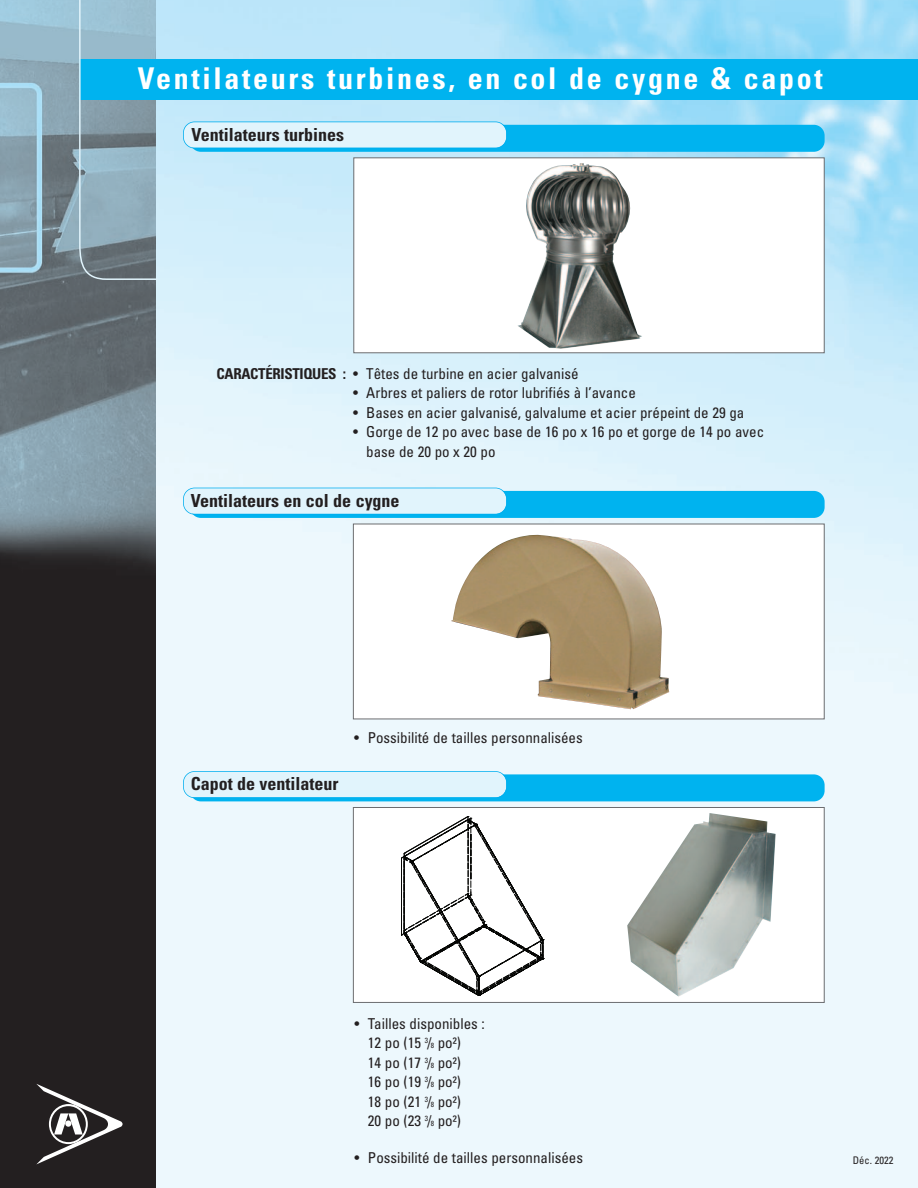
<style>
.page{position:relative;width:918px;height:1188px;background:#fff}
.page>*{position:absolute;margin:0;border:0;box-sizing:border-box;transform-origin:0 0}
.t1{font:700 condensed 30px "Univers";letter-spacing:.09em;color:#fff}
.t2{font:700 condensed 18px "Univers";color:#231f20}
.t3{font:condensed 15px "Univers";color:#231f20}
.t4{font:condensed 10.5px "Univers";color:#231f20}
.s1{font-weight:700}
.s2{font-size:7.5px}
</style>
<div class="page">
<img style="left:156px;top:0;width:762px;height:1188px">
<img style="left:0;top:0;width:156px;height:1188px">
<div style="left:79px;top:59px;width:839px;height:40px;background:#00b3ef"></div>
<svg style="left:78px;top:0;width:81px;height:281px;background:#79a9bc"></svg>
<svg style="left:36px;top:1084px;width:87px;height:80px;background:#4b4849"></svg>
<div style="left:65px;top:1120px;width:6px;height:7px;background:#fff;border-radius:50%"></div>
<div style="left:190px;top:491px;width:635px;height:27px;background:#00b3ef;border-radius:11px"></div>
<div style="left:190px;top:774px;width:635px;height:27px;background:#00b3ef;border-radius:11px"></div>
<div style="left:184px;top:488px;width:322px;height:26px;background:#e1f4fc;border-radius:11px"></div>
<div style="left:183px;top:488px;width:324px;height:27px;border:2px solid #00aeef;border-radius:12px"></div>
<div style="left:184px;top:772px;width:322px;height:25px;background:#e1f4fc;border-radius:11px"></div>
<div style="left:183px;top:771px;width:324px;height:27px;border:2px solid #00aeef;border-radius:12px"></div>
<div style="left:190px;top:125px;width:635px;height:27px;background:#00b3ef;border-radius:11px"></div>
<div style="left:184px;top:122px;width:322px;height:26px;background:#e1f4fc;border-radius:11px"></div>
<div style="left:183px;top:122px;width:324px;height:26px;border:2px solid #00aeef;border-radius:12px"></div>
<div style="left:354px;top:524px;width:470px;height:195px;background:#fff"></div>
<img style="left:451px;top:534px;width:218px;height:175px">
<div style="left:354px;top:808px;width:470px;height:194px;background:#fff"></div>
<div style="left:353px;top:807px;width:472px;height:196px;border:1px solid #6c6d70"></div>
<div style="left:354px;top:158px;width:470px;height:194px;background:#fff"></div>
<img style="left:517px;top:163px;width:125px;height:186px">
<div style="left:353px;top:157px;width:472px;height:196px;border:1px solid #6c6d70"></div>
<svg style="left:401px;top:816px;width:143px;height:180px"></svg>
<img style="left:627px;top:813px;width:149px;height:184px">
<p class="t1" style="left:138px;top:68px;width:687px">Ventilateurs turbines, en col de cygne &amp; capot</p>
<p class="t2" style="left:191px;top:128px;width:154px">Ventilateurs turbines</p>
<p class="t3" style="left:217px;top:368px;width:364px"><span class="s1">CARACTÉRISTIQUES :</span> • Têtes de turbine en acier galvanisé</p>
<p class="t3" style="left:353px;top:387px;width:284px">• Arbres et paliers de rotor lubrifiés à l’avance</p>
<p class="t3" style="left:353px;top:407px;width:393px">• Bases en acier galvanisé, galvalume et acier prépeint de 29 ga</p>
<p class="t3" style="left:353px;top:426px;width:412px">• Gorge de 12 po avec base de 16 po x 16 po et gorge de 14 po avec</p>
<p class="t3" style="left:366px;top:446px;width:131px">base de 20 po x 20 po</p>
<p class="t2" style="left:191px;top:494px;width:210px">Ventilateurs en col de cygne</p>
<p class="t2" style="left:191px;top:777px;width:149px">Capot de ventilateur</p>
<p class="t3" style="left:354px;top:732px;width:230px">• Possibilité de tailles personnalisées</p>
<p class="t3" style="left:354px;top:1018px;width:132px">• Tailles disponibles :</p>
<p class="t3" style="left:368px;top:1037px;width:94px">12 po (15 <sup>3</sup>/<span class="s2">8</span> po²)</p>
<p class="t3" style="left:368px;top:1057px;width:94px">14 po (17 <sup>3</sup>/<span class="s2">8</span> po²)</p>
<p class="t3" style="left:368px;top:1076px;width:94px">16 po (19 <sup>3</sup>/<span class="s2">8</span> po²)</p>
<p class="t3" style="left:368px;top:1096px;width:94px">18 po (21 <sup>3</sup>/<span class="s2">8</span> po²)</p>
<p class="t3" style="left:368px;top:1115px;width:94px">20 po (23 <sup>3</sup>/<span class="s2">8</span> po²)</p>
<p class="t3" style="left:354px;top:1152px;width:230px">• Possibilité de tailles personnalisées</p>
<p class="t4" style="left:853px;top:1157px;width:42px">Déc. 2022</p>
</div>
